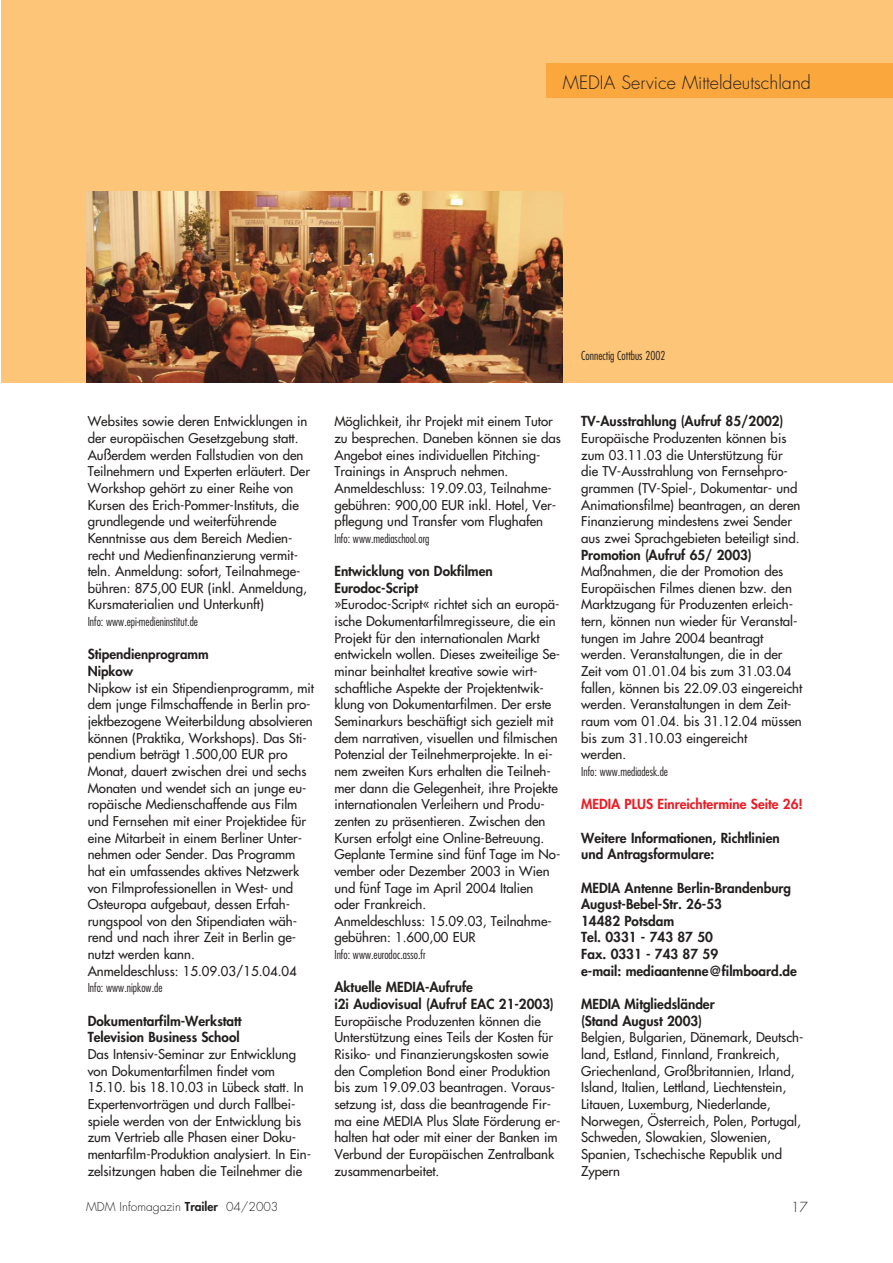
<style>
.page{position:relative;width:893px;height:1263px;background:#fff}
.page>*{position:absolute;margin:0;border:0;box-sizing:border-box;transform-origin:0 0}
.t1{font:300 18px "Futura";color:#231f1f}
.t2{font:800 13.5px/16.6px "Futura";color:#231f1f}
.t3{font:800 13.5px "Futura";color:#ee1c24}
.t4{font:300 13.5px "Futura";color:#231f1f}
.t5{font:13.2px/16.6px "Futura";color:#231f1f}
.t6{font:800 13.2px/16.6px "Futura";color:#231f1f}
.t7{font:300 condensed 12px "Futura";color:#231f1f}
.t8{font:300 12px "Futura";color:#231f1f}
.s1{font-size:13.5px}
.s2{font-weight:800}
</style>
<div class="page">
<div style="left:1px;top:0;width:891px;height:383px;background:#fdc578"></div>
<img style="left:86px;top:191px;width:476px;height:192px">
<div style="left:546px;top:64px;width:346px;height:34px;background:#faa73e"></div>
<h1 class="t1" style="left:563px;top:74px;width:249px">MEDIA Service Mitteldeutschland</h1>
<p class="t7" style="left:581px;top:350px;width:86px">Connectig Cottbus 2002</p>
<p class="t5" style="left:88px;top:414px;width:224px">Websites sowie deren Entwicklungen in der europäischen Gesetzgebung statt.<br>Außerdem werden Fallstudien von den Teilnehmern und Experten erläutert. Der Workshop gehört zu einer Reihe von Kursen des Erich-Pommer-Instituts, die grundlegende und weiterführende Kenntnisse aus dem Bereich Medien&shy;recht und Medienfinanzierung vermit&shy;teln. Anmeldung: sofort, Teilnahmege&shy;bühren: 875,00 EUR (inkl. Anmeldung, Kursmaterialien und Unterkunft)</p>
<p class="t7" style="left:88px;top:617px;width:112px">Info: www.epi-medieninstitut.de</p>
<p class="t6" style="left:88px;top:647px;width:123px"><span class="s1">Stipend</span>ienprogramm<br>Nipkow</p>
<p class="t5" style="left:88px;top:680px;width:228px">Nipkow ist ein Stipendienprogramm, mit dem junge Filmschaffende in Berlin pro&shy;jektbezogene Weiterbildung absolvieren können (Praktika, Workshops). Das Sti&shy;pendium beträgt 1.500,00 EUR pro Monat, dauert zwischen drei und sechs Monaten und wendet sich an junge eu&shy;ropäische Medienschaffende aus Film und Fernsehen mit einer Projektidee für eine Mitarbeit in einem Berliner Unter&shy;nehmen oder Sender. Das Programm hat ein umfassendes aktives Netzwerk von Filmprofessionellen in West- und Osteuropa aufgebaut, dessen Erfah&shy;rungspool von den Stipendiaten wäh&shy;rend und nach ihrer Zeit in Berlin ge&shy;nutzt werden kann.<br>Anmeldeschluss: 15.09.03/15.04.04</p>
<p class="t7" style="left:88px;top:983px;width:76px">Info: www.nipkow.de</p>
<p class="t2" style="left:88px;top:1013px;width:155px">Dokumentarfilm-Werkstatt<br>Television Business School</p>
<p class="t5" style="left:88px;top:1047px;width:225px">Das Intensiv-Seminar zur Entwicklung von Dokumentarfilmen findet vom 15.10. bis 18.10.03 in Lübeck statt. In Expertenvorträgen und durch Fallbei&shy;spiele werden von der Entwicklung bis zum Vertrieb alle Phasen einer Doku&shy;mentarfilm-Produktion analysiert. In Ein&shy;zelsitzungen haben die Teilnehmer die</p>
<p class="t5" style="left:334px;top:414px;width:228px">Möglichkeit, ihr Projekt mit einem Tutor zu besprechen. Daneben können sie das Angebot eines individuellen Pitching-Trainings in Anspruch nehmen.<br>Anmeldeschluss: 19.09.03, Teilnahme&shy;gebühren: 900,00 EUR inkl. Hotel, Ver&shy;pflegung und Transfer vom Flughafen</p>
<p class="t7" style="left:334px;top:533px;width:96px">Info: www.mediaschool.org</p>
<p class="t2" style="left:334px;top:564px;width:160px">Entwicklung von Dokfilmen<br>Eurodoc-Script</p>
<p class="t5" style="left:334px;top:597px;width:227px">»Eurodoc-Script« richtet sich an europä&shy;ische Dokumentarfilmregisseure, die ein Projekt für den internationalen Markt entwickeln wollen. Dieses zweiteilige Se&shy;minar beinhaltet kreative sowie wirt&shy;schaftliche Aspekte der Projektentwik&shy;klung von Dokumentarfilmen. Der erste Seminarkurs beschäftigt sich gezielt mit dem narrativen, visuellen und filmischen Potenzial der Teilnehmerprojekte. In ei&shy;nem zweiten Kurs erhalten die Teilneh&shy;mer dann die Gelegenheit, ihre Projekte internationalen Verleihern und Produ&shy;zenten zu präsentieren. Zwischen den Kursen erfolgt eine Online-Betreuung.<br>Geplante Termine sind fünf Tage im No&shy;vember oder Dezember 2003 in Wien und fünf Tage im April 2004 Italien oder Frankreich.<br>Anmeldeschluss: 15.09.03, Teilnahme&shy;gebühren: 1.600,00 EUR</p>
<p class="t7" style="left:334px;top:950px;width:93px">Info: www.eurodoc.asso.fr</p>
<p class="t2" style="left:334px;top:980px;width:221px">Aktuelle MEDIA-Aufrufe<br>i2i Audiovisual (Aufruf EAC 21-2003)</p>
<p class="t5" style="left:334px;top:1013px;width:228px">Europäische Produzenten können die Unterstützung eines Teils der Kosten für Risiko- und Finanzierungskosten sowie den Completion Bond einer Produktion bis zum 19.09.03 beantragen. Voraus&shy;setzung ist, dass die beantragende Fir&shy;ma eine MEDIA Plus Slate Förderung er&shy;halten hat oder mit einer der Banken im Verbund der Europäischen Zentralbank zusammenarbeitet.</p>
<p class="t2" style="left:581px;top:414px;width:204px">TV-Ausstrahlung (Aufruf 85/2002)</p>
<p class="t5" style="left:581px;top:431px;width:221px">Europäische Produzenten können bis zum 03.11.03 die Unterstützung für die TV-Ausstrahlung von Fernsehpro&shy;grammen (TV-Spiel-, Dokumentar- und Animationsfilme) beantragen, an deren Finanzierung mindestens zwei Sender aus zwei Sprachgebieten beteiligt sind.</p>
<p class="t2" style="left:581px;top:547px;width:172px">Promotion (Aufruf 65/ 2003)</p>
<p class="t5" style="left:581px;top:564px;width:223px">Maßnahmen, die der Promotion des Europäischen Filmes dienen bzw. den Marktzugang für Produzenten erleich&shy;tern, können nun wieder für Veranstal&shy;tungen im Jahre 2004 beantragt werden. Veranstaltungen, die in der Zeit vom 01.01.04 bis zum 31.03.04 fallen, können bis 22.09.03 eingereicht werden. Veranstaltungen in dem Zeit&shy;raum vom 01.04. bis 31.12.04 müssen bis zum 31.10.03 eingereicht<br>werden.</p>
<p class="t7" style="left:581px;top:766px;width:88px">Info: www.mediadesk.de</p>
<p class="t3" style="left:581px;top:798px;width:223px">MEDIA PLUS Einreichtermine Seite 26!</p>
<p class="t2" style="left:581px;top:830px;width:200px">Weitere Informationen, Richtlinien und Antragsformulare:</p>
<p class="t2" style="left:581px;top:880px;width:217px">MEDIA Antenne Berlin-Brandenburg<br>August-Bebel-Str. 26-53<br>14482 Potsdam<br>Tel. 0331 - 743 87 50<br>Fax. 0331 - 743 87 59<br>e-mail: mediaantenne@filmboard.de</p>
<p class="t2" style="left:581px;top:997px;width:135px">MEDIA Mitgliedsländer (Stand August 2003)</p>
<p class="t5" style="left:581px;top:1030px;width:224px">Belgien, Bulgarien, Dänemark, Deutsch&shy;land, Estland, Finnland, Frankreich, Griechenland, Großbritannien, Irland, Island, Italien, Lettland, Liechtenstein, Litauen, Luxemburg, Niederlande, Norwegen, Österreich, Polen, Portugal, Schweden, Slowakien, Slowenien, Spanien, Tschechische Republik und Zypern</p>
<p class="t8" style="left:86px;top:1201px;width:194px">MDM Infomagazin <span class="s2">Trailer</span> 04/2003</p>
<p class="t4" style="left:791px;top:1201px;width:18px">17</p>
</div>
